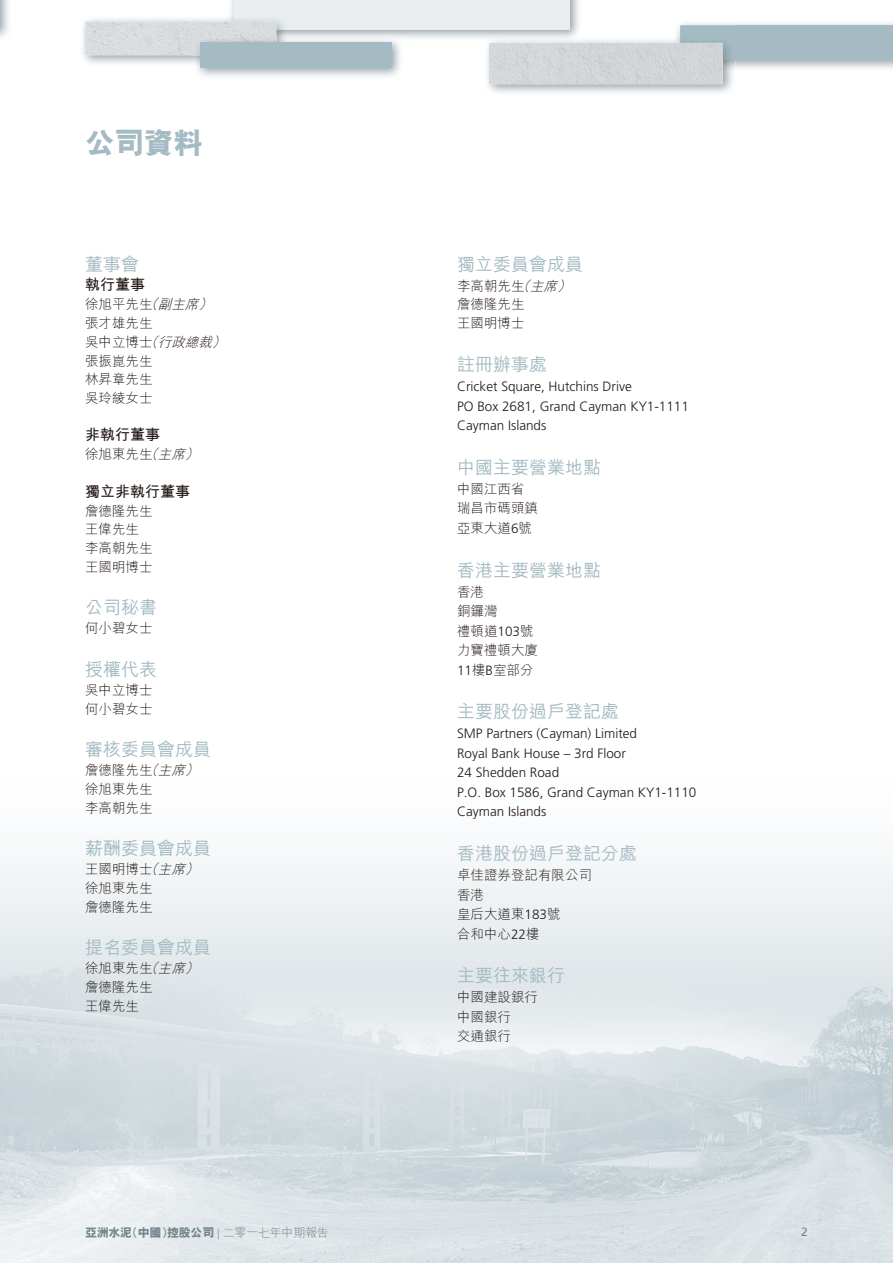
<style>
.page{position:relative;width:893px;height:1263px;background:#fff}
.page>*{position:absolute;margin:0;border:0;box-sizing:border-box;transform-origin:0 0}
.t1{font:30px "M Hei HK Xbold E Ten B5 H";color:#a5bbc3}
.t2{font:18px "M Hei HK Medium E Ten B5 H";color:#a5bbc3}
.t3{font:15px "M Hei HK Bold E Ten B5 H";color:#231916}
.t4{font:13.5px/18.8px "M Hei HK Light E Ten B5 H";color:#231916}
.t5{font:300 13.5px/19.5px "Frutiger LT Std";color:#231916}
.t6{font:12px "M Hei HK Xbold E Ten B5 H";letter-spacing:-.02em;color:#74858c}
.t7{font:12px "Frutiger LT Std";color:#74858c}
.s1{font-style:italic}
.s2{font-family:"Frutiger LT Std";font-weight:300}
.s3{font-family:"M Hei HK Light E Ten B5 H"}
</style>
<div class="page">
<img style="left:0;top:860px;width:893px;height:403px">
<div style="left:680px;top:26px;width:213px;height:34px;background:#a5bbc3"></div>
<img style="left:488px;top:21px;width:247px;height:72px">
<img style="left:723px;top:26px;width:12px;height:34px">
<img style="left:0;top:0;width:723px;height:84px">
<img style="left:193px;top:43px;width:211px;height:37px">
<img style="left:276px;top:36px;width:128px;height:7px">
<img style="left:193px;top:36px;width:83px;height:19px">
<div style="left:200px;top:43px;width:191px;height:25px;background:#a5bbc3"></div>
<h1 class="t1" style="left:85px;top:132px;width:120px">公司資料</h1>
<h2 class="t2" style="left:85px;top:258px;width:56px">董事會</h2>
<p class="t3" style="left:85px;top:279px;width:61px">執行董事</p>
<p class="t4" style="left:85px;top:297px;width:146px">徐旭平先生<span class="s1">（副主席）</span>張才雄先生<br>吳中立博士<span class="s1">（行政總裁）</span>張振崑先生<br>林昇章先生<br>吳玲綾女士</p>
<p class="t3" style="left:85px;top:429px;width:76px">非執行董事</p>
<p class="t4" style="left:85px;top:447px;width:119px">徐旭東先生<span class="s1">（主席）</span></p>
<p class="t3" style="left:85px;top:485px;width:106px">獨立非執行董事</p>
<p class="t4" style="left:85px;top:503px;width:69px">詹德隆先生王偉先生李高朝先生王國明博士</p>
<h2 class="t2" style="left:85px;top:600px;width:74px">公司秘書</h2>
<p class="t4" style="left:85px;top:621px;width:69px">何小碧女士</p>
<h2 class="t2" style="left:85px;top:662px;width:74px">授權代表</h2>
<p class="t4" style="left:85px;top:682px;width:69px">吳中立博士何小碧女士</p>
<h2 class="t2" style="left:85px;top:742px;width:128px">審核委員會成員</h2>
<p class="t4" style="left:85px;top:762px;width:119px">詹德隆先生<span class="s1">（主席）</span>徐旭東先生<br>李高朝先生</p>
<h2 class="t2" style="left:85px;top:841px;width:128px">薪酬委員會成員</h2>
<p class="t4" style="left:85px;top:861px;width:119px">王國明博士<span class="s1">（主席）</span>徐旭東先生<br>詹德隆先生</p>
<h2 class="t2" style="left:85px;top:940px;width:128px">提名委員會成員</h2>
<p class="t4" style="left:85px;top:960px;width:119px">徐旭東先生<span class="s1">（主席）</span>詹德隆先生<br>王偉先生</p>
<h2 class="t2" style="left:457px;top:258px;width:128px">獨立委員會成員</h2>
<p class="t4" style="left:457px;top:278px;width:119px">李高朝先生<span class="s1">（主席）</span>詹德隆先生<br>王國明博士</p>
<h2 class="t2" style="left:457px;top:357px;width:92px">註冊辦事處</h2>
<p class="t5" style="left:457px;top:377px;width:233px">Cricket Square, Hutchins Drive<br>PO Box 2681, Grand Cayman KY1-1111<br>Cayman Islands</p>
<h2 class="t2" style="left:457px;top:460px;width:146px">中國主要營業地點</h2>
<p class="t4" style="left:457px;top:481px;width:82px;line-height:19.5px">中國江西省瑞昌市碼頭鎮亞東大道<span class="s2">6</span>號</p>
<h2 class="t2" style="left:457px;top:563px;width:146px">香港主要營業地點</h2>
<p class="t4" style="left:457px;top:584px;width:82px;line-height:19.5px">香港<br>銅鑼灣<br>禮頓道<span class="s2">103</span>號力寶禮頓大廈<br><span class="s2">11</span>樓<span class="s2">B</span>室部分</p>
<h2 class="t2" style="left:457px;top:705px;width:164px">主要股份過戶登記處</h2>
<p class="t5" style="left:457px;top:725px;width:241px">SMP Partners (Cayman) Limited<br>Royal Bank House – 3rd Floor<br>24 Shedden Road<br>P.O. Box 1586, Grand Cayman KY1-1110<br>Cayman Islands</p>
<h2 class="t2" style="left:457px;top:846px;width:182px">香港股份過戶登記分處</h2>
<p class="t4" style="left:457px;top:867px;width:136px;line-height:19.5px">卓佳證券登記有限公司香港<br>皇后大道東<span class="s2">183</span>號<br>合和中心<span class="s2">22</span>樓</p>
<h2 class="t2" style="left:457px;top:969px;width:110px">主要往來銀行</h2>
<p class="t4" style="left:457px;top:989px;width:82px;line-height:19.5px">中國建設銀行中國銀行<br>交通銀行</p>
<p class="t6" style="left:85px;top:1228px;width:245px">亞洲水泥（中國）控股公司 <span class="s3">| 二零一七年中期報告</span></p>
<p class="t7" style="left:801px;top:1226px;width:8px">2</p>
</div>
